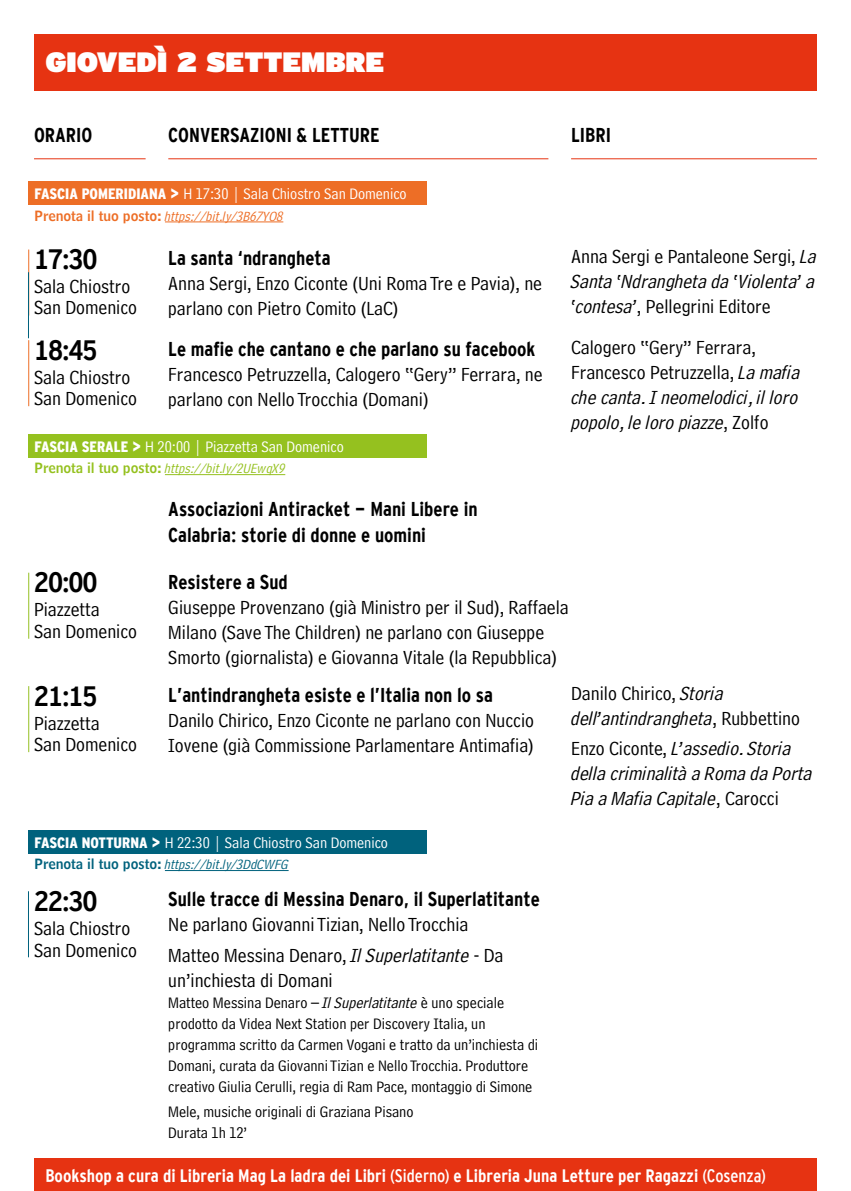
<style>
.page{position:relative;width:851px;height:1191px;background:#fff}
.page>*{position:absolute;margin:0;border:0;box-sizing:border-box;transform-origin:0 0}
.t1{font:700 28px "Interstate Cond Mono";letter-spacing:-.04em;color:#000}
.t2{font:900 28px "Interstate";color:#fff}
.t3{font:20px/25px "Bell Centennial Std Address";color:#000}
.t4{font:700 20px/26px "Interstate Cond Mono";color:#000}
.t5{font:italic 20px/25px "Bell Centennial Std Address";color:#000}
.t6{font:700 18px "Interstate Cond Mono";color:#fff}
.t7{font:16px/21px "Bell Centennial Std Address";color:#000}
.t8{font:16px "Bell Centennial Std Address";color:#fff}
.t9{font:italic 14px "Bell Centennial Std Address";color:#ed6e26}
.t10{font:italic 14px "Bell Centennial Std Address";color:#95c11f}
.t11{font:italic 14px "Bell Centennial Std Address";color:#00627d}
.s1{font-family:"Interstate Cond Mono";font-weight:900;font-size:15px}
.s2{font-family:"Interstate Cond Mono";font-weight:900}
.s3{font-family:"Bell Centennial Std Name Num";font-style:normal}
.s4{font-style:italic}
.s5{font-style:normal}
.s6{font-weight:400}
</style>
<div class="page">
<div style="left:34px;top:34px;width:782px;height:57px;background:#e63312"></div>
<hr style="left:34px;top:158px;width:112px;height:1px;background:#e63312">
<hr style="left:571px;top:158px;width:245px;height:1px;background:#e63312">
<hr style="left:168px;top:158px;width:380px;height:1px;background:#e63312">
<div style="left:28px;top:181px;width:398px;height:24px;background:#ed6e26"></div>
<div style="left:28px;top:434px;width:398px;height:24px;background:#95c11f"></div>
<div style="left:28px;top:830px;width:398px;height:24px;background:#00627d"></div>
<hr style="left:165px;top:221px;width:118px;height:1px;background:#ed6e26">
<hr style="left:165px;top:474px;width:120px;height:1px;background:#95c11f">
<hr style="left:165px;top:870px;width:123px;height:1px;background:#00627d">
<hr style="left:28px;top:249px;width:1px;height:66px;background:#ed6e26">
<hr style="left:28px;top:340px;width:1px;height:66px;background:#ed6e26">
<hr style="left:28px;top:572px;width:1px;height:66px;background:#95c123">
<hr style="left:28px;top:686px;width:1px;height:66px;background:#95c123">
<hr style="left:28px;top:272px;width:1px;height:66px;background:#00627d">
<hr style="left:28px;top:891px;width:1px;height:66px;background:#00627d">
<div style="left:34px;top:1159px;width:782px;height:32px;background:#e63312"></div>
<h1 class="t2" style="left:45px;top:45px;width:340px">GIOVEDÌ 2 SETTEMBRE</h1>
<p class="t4" style="left:34px;top:121px;width:60px">ORARIO</p>
<p class="t4" style="left:168px;top:121px;width:213px">CONVERSAZIONI &amp; LETTURE</p>
<p class="t4" style="left:571px;top:121px;width:41px">LIBRI</p>
<p class="t8" style="left:35px;top:184px;width:373px"><span class="s1">FASCIA POMERIDIANA</span> <span class="s2">&gt;</span> H 17:30 | Sala Chiostro San Domenico</p>
<p class="t9" style="left:35px;top:208px;width:250px"><span class="s3">Prenota il tuo posto:</span> https://bit.ly/3B67YO8</p>
<h1 class="t1" style="left:34px;top:244px;width:65px">17:30</h1>
<p class="t3" style="left:34px;top:276px;width:105px;line-height:21.2px">Sala Chiostro<br>San Domenico</p>
<h1 class="t1" style="left:34px;top:334px;width:65px">18:45</h1>
<p class="t3" style="left:34px;top:367px;width:105px;line-height:21.2px">Sala Chiostro<br>San Domenico</p>
<p class="t4" style="left:168px;top:245px;width:164px">La santa ‘ndrangheta</p>
<p class="t3" style="left:168px;top:271px;width:375px">Anna Sergi, Enzo Ciconte (Uni Roma Tre e Pavia), ne parlano con Pietro Comito (LaC)</p>
<p class="t4" style="left:168px;top:336px;width:368px">Le mafie che cantano e che parlano su facebook</p>
<p class="t3" style="left:168px;top:362px;width:376px">Francesco Petruzzella, Calogero “Gery” Ferrara, ne parlano con Nello Trocchia (Domani)</p>
<p class="t8" style="left:35px;top:437px;width:311px"><span class="s1">FASCIA SERALE</span> <span class="s2">&gt;</span> H 20:00 | Piazzetta San Domenico</p>
<p class="t10" style="left:35px;top:460px;width:252px"><span class="s3">Prenota il tuo posto:</span> https://bit.ly/2UEwqX9</p>
<p class="t4" style="left:168px;top:496px;width:311px">Associazioni Antiracket - Mani Libere in<br>Calabria: storie di donne e uomini</p>
<p class="t3" style="left:571px;top:244px;width:247px;text-align:justify">Anna Sergi e Pantaleone Sergi, <span class="s4">La Santa ‘Ndrangheta da ‘Violenta’ a ‘contesa’</span>, Pellegrini Editore</p>
<p class="t5" style="left:571px;top:335px;width:231px"><span class="s5">Calogero “Gery” Ferrara,<br>Francesco Petruzzella,</span> La mafia che canta. I neomelodici, il loro popolo, le loro piazze<span class="s5">, Zolfo</span></p>
<h1 class="t1" style="left:34px;top:567px;width:65px">20:00</h1>
<p class="t3" style="left:34px;top:599px;width:105px;line-height:21.2px">Piazzetta<br>San Domenico</p>
<h1 class="t1" style="left:34px;top:680px;width:65px">21:15</h1>
<p class="t3" style="left:34px;top:712px;width:105px;line-height:21.2px">Piazzetta<br>San Domenico</p>
<p class="t4" style="left:168px;top:568px;width:121px">Resistere a Sud</p>
<p class="t3" style="left:168px;top:594px;width:402px">Giuseppe Provenzano (già Ministro per il Sud), Raffaela<br>Milano (Save The Children) ne parlano con Giuseppe<br>Smorto (giornalista) e Giovanna Vitale (la Repubblica)</p>
<p class="t4" style="left:168px;top:682px;width:326px">L’antindrangheta esiste e l’Italia non lo sa</p>
<p class="t3" style="left:168px;top:708px;width:367px">Danilo Chirico, Enzo Ciconte ne parlano con Nuccio<br>Iovene (già Commissione Parlamentare Antimafia)</p>
<p class="t3" style="left:571px;top:680px;width:230px">Danilo Chirico, <span class="s4">Storia dell’antindrangheta</span>, Rubbettino</p>
<p class="t5" style="left:571px;top:736px;width:243px"><span class="s5">Enzo Ciconte,</span> L’assedio. Storia della criminalità a Roma da Porta<br>Pia a Mafia Capitale<span class="s5">, Carocci</span></p>
<p class="t8" style="left:35px;top:833px;width:355px"><span class="s1">FASCIA NOTTURNA</span> <span class="s2">&gt;</span> H 22:30 | Sala Chiostro San Domenico</p>
<p class="t11" style="left:35px;top:856px;width:255px"><span class="s3">Prenota il tuo posto:</span> https://bit.ly/3DdCWFG</p>
<h1 class="t1" style="left:34px;top:886px;width:65px">22:30</h1>
<p class="t3" style="left:34px;top:918px;width:105px;line-height:21.2px">Sala Chiostro<br>San Domenico</p>
<p class="t4" style="left:168px;top:886px;width:373px">Sulle tracce di Messina Denaro, il Superlatitante</p>
<p class="t3" style="left:168px;top:909px;width:336px;line-height:30.6px">Ne parlano Giovanni Tizian, Nello Trocchia<br>Matteo Messina Denaro, <span class="s4">Il Superlatitante</span> - Da</p>
<p class="t3" style="left:168px;top:968px;width:166px">un’inchiesta di Domani</p>
<p class="t7" style="left:168px;top:992px;width:371px">Matteo Messina Denaro – <span class="s4">Il Superlatitante</span> è uno speciale prodotto da Videa Next Station per Discovery Italia, un programma scritto da Carmen Vogani e tratto da un’inchiesta di Domani, curata da Giovanni Tizian e Nello Trocchia. Produttore creativo Giulia Cerulli, regia di Ram Pace, montaggio di Simone</p>
<p class="t7" style="left:168px;top:1101px;width:247px">Mele, musiche originali di Graziana Pisano<br>Durata 1h 12’</p>
<p class="t6" style="left:45px;top:1165px;width:722px">Bookshop a cura di Libreria Mag La ladra dei Libri <span class="s6">(Siderno)</span> e Libreria Juna Letture per Ragazzi <span class="s6">(Cosenza)</span></p>
</div>
